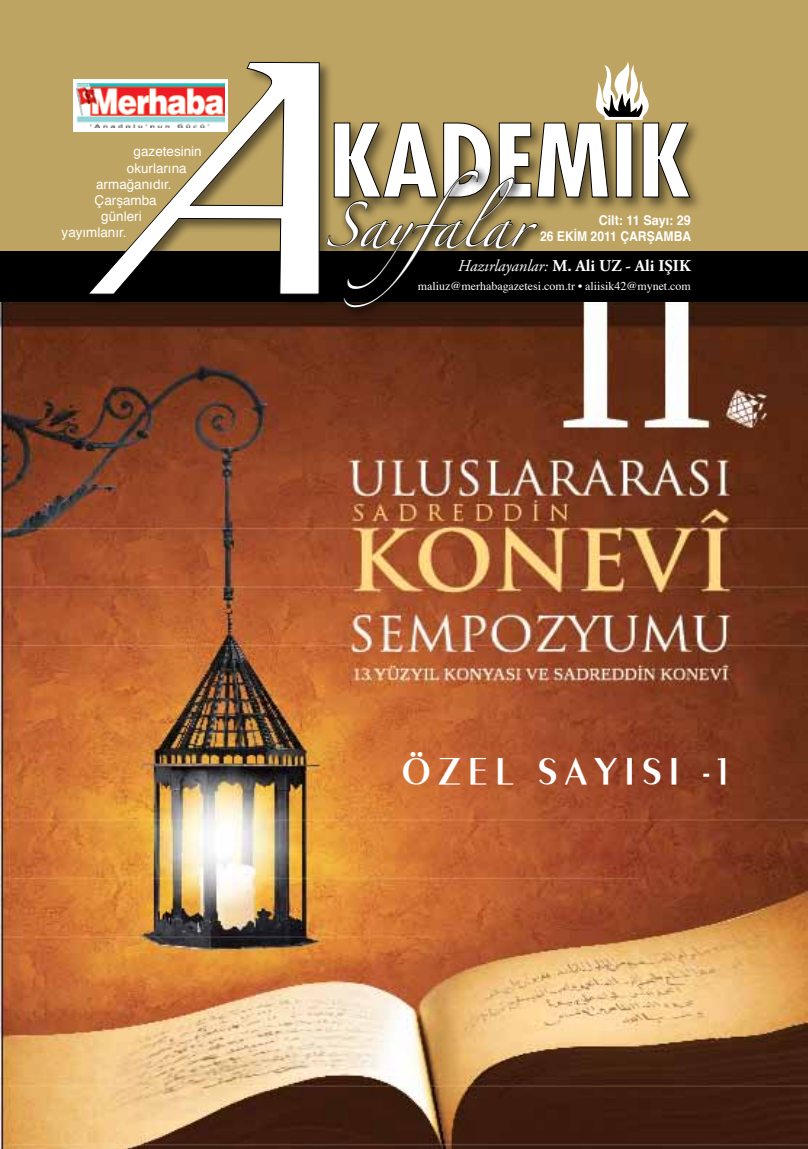
<style>
.page{position:relative;width:808px;height:1149px;background:#fff}
.page>*{position:absolute;margin:0;border:0;box-sizing:border-box;transform-origin:0 0}
.t1{font:40.35px "Zapfino";color:#fff}
.t2{font:38.7px "Peignot T Medium";letter-spacing:.2em;color:#fff}
.t3{font:700 16.5px "Adobe Garamond Pro";color:#fff}
.t4{font:13.5px "Helvetica";color:#fff}
.t5{font:700 13.5px/16.2px "Helvetica";color:#fff;text-align:right;scale:.93 1}
.t6{font:12px "Times";color:#fff}
.s1{font-weight:400;font-style:italic}
</style>
<div class="page">
<img style="left:0;top:302px;width:808px;height:846px">
<div style="left:0;top:0;width:808px;height:297px;background:#bea462"></div>
<div style="left:0;top:251px;width:808px;height:51px;background:#000"></div>
<div style="left:86px;top:60px;width:246px;height:248px;background:#000;opacity:.5"></div>
<svg style="left:87px;top:62px;width:239px;height:234px"></svg>
<div style="left:330px;top:119px;width:374px;height:93px;background:#000;opacity:.5"></div>
<svg style="left:321px;top:164px;width:226px;height:154px;background:#3f2414"></svg>
<svg style="left:326px;top:62px;width:364px;height:246px"></svg>
<svg style="left:73px;top:79px;width:155px;height:52px;background:#eff5f5"></svg>
<img style="left:77px;top:84px;width:147px;height:44px">
<p class="t4" style="left:134px;top:141px;width:70px">gazetesinin</p>
<p class="t4" style="left:127px;top:157px;width:61px">okurlarına</p>
<p class="t4" style="left:96px;top:173px;width:77px">armağanıdır.</p>
<p class="t4" style="left:95px;top:190px;width:64px">Çarşamba</p>
<p class="t4" style="left:101px;top:206px;width:42px">günleri</p>
<p class="t4" style="left:62px;top:222px;width:67px">yayımlanır.</p>
<h1 class="t1" style="left:325px;top:208px;width:221px">Sayfalar</h1>
<p class="t5" style="left:540px;top:212px;width:164px">Cilt: 11 Sayı: 29<br>26 EKİM 2011 ÇARŞAMBA</p>
<p class="t3" style="left:458px;top:256px;width:234px"><span class="s1">Hazırlayanlar:</span> M. Ali UZ - Ali IŞIK</p>
<p class="t6" style="left:418px;top:274px;width:274px">maliuz@merhabagazetesi.com.tr • aliisik42@mynet.com</p>
<h2 class="t2" style="left:402px;top:748px;width:328px">ÖZEL SAYISI -1</h2>
</div>
